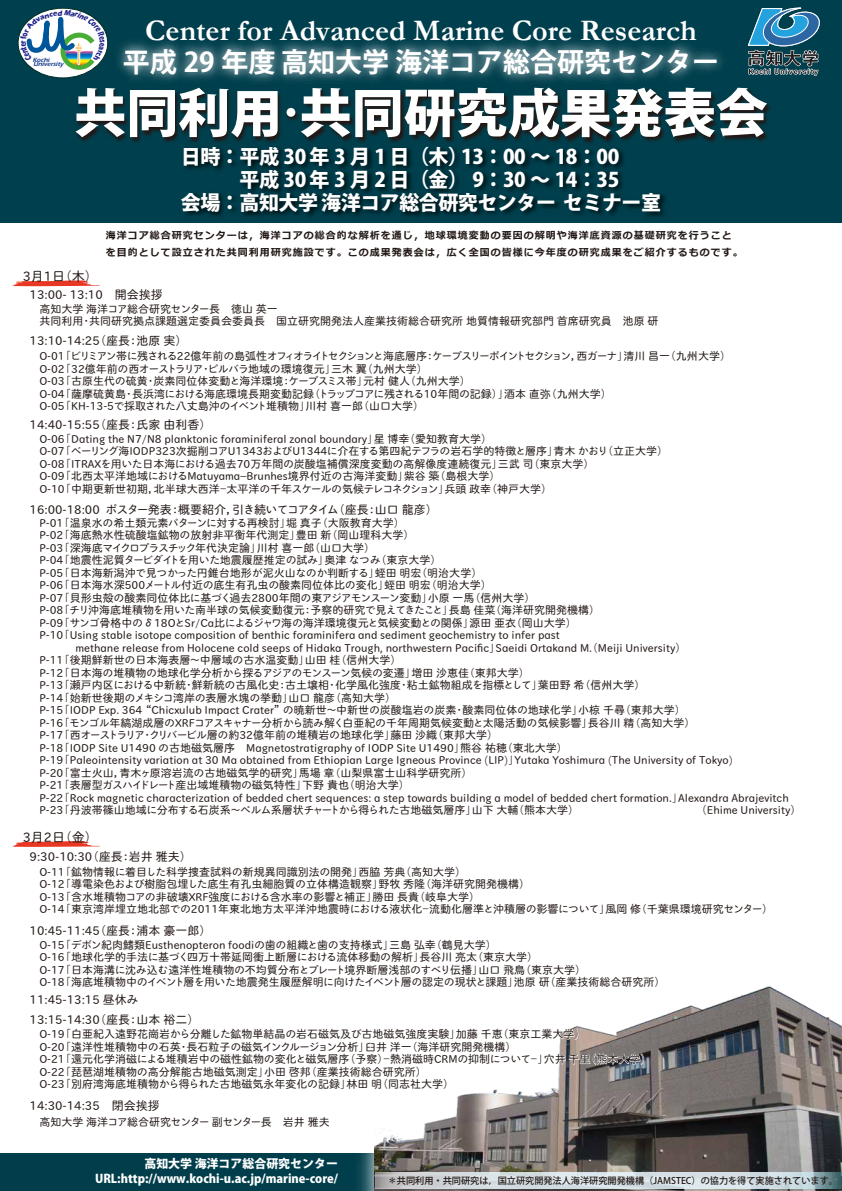
<style>
.page{position:relative;width:842px;height:1191px;background:#fff}
.page>*{position:absolute;margin:0;border:0;box-sizing:border-box;transform-origin:0 0}
.t1{font:800 52px "Koz Go Pro";color:#fff}
.t2{font:700 30px "Garamond";color:#fff}
.t3{font:700 27px "Koz Go Pro";color:#fff}
.t4{font:800 20px/23px "Koz Go Pro";letter-spacing:-.025em;color:#fff}
.t5{font:13px "TB Chibi R Go Plus K Pro";color:#221815}
.t6{font:12px "TB Chibi R Go Plus K Pro";color:#221815}
.t7{font:12px "TB Chibi R Go Plus K Pro";letter-spacing:-.05em;color:#221815}
.t8{font:800 11.9px/14.4px "Koz Go Pro";color:#fff;text-align:right}
.t9{font:11px/12.5px "TB Chibi R Go Plus K Pro";color:#221815}
.t10{font:11px/12.5px "TB Chibi R Go Plus K Pro";letter-spacing:-.025em;color:#221815}
.t11{font:11px "TB Chibi R Go Plus K Pro";letter-spacing:-.045em;color:#221815}
.t12{font:700 10px/17px "Meiryo";letter-spacing:.1em;color:#221815}
.t13{font:500 9.2px "Koz Go Pro";color:#221815}
.t14{font:italic 600 6.3px/4.7px "Eras ITC";color:#0c3388}
</style>
<div class="page">
<svg style="left:12px;top:841px;width:88px;height:6px"></svg>
<svg style="left:12px;top:280px;width:88px;height:6px"></svg>
<div style="left:0;top:0;width:842px;height:222px;background:#003f4d"></div>
<div style="left:0;top:1153px;width:407px;height:38px;background:#003e4b"></div>
<img style="left:359px;top:986px;width:412px;height:205px">
<img style="left:374px;top:987px;width:468px;height:204px">
<svg style="left:375px;top:1172px;width:467px;height:16px;background:#cbd5db"></svg>
<img style="left:118px;top:42px;width:605px;height:39px">
<img style="left:77px;top:90px;width:693px;height:53px">
<img style="left:185px;top:147px;width:439px;height:19px">
<img style="left:185px;top:166px;width:438px;height:23px">
<img style="left:176px;top:189px;width:495px;height:34px">
<svg style="left:18px;top:8px;width:90px;height:70px"></svg>
<div style="left:18px;top:8px;width:90px;height:70px;border:1px solid #002d24;border-radius:50%"></div>
<svg style="left:747px;top:7px;width:73px;height:69px"></svg>
<svg style="left:544px;top:1053px;width:100px;height:12px"></svg>
<svg style="left:505px;top:1028px;width:74px;height:12px"></svg>
<svg style="left:20px;top:10px;width:85px;height:62px;background:#abc5c4"></svg>
<p class="t14" style="left:33px;top:57px;width:32px">Kochi<br>University</p>
<h2 class="t2" style="left:145px;top:10px;width:553px">Center for Advanced Marine Core Research</h2>
<h3 class="t3" style="left:123px;top:45px;width:598px">平成 29 年度 高知大学 海洋コア総合研究センター</h3>
<h1 class="t1" style="left:74px;top:79px;width:695px">共同利用·共同研究成果発表会</h1>
<h3 class="t4" style="left:181px;top:147px;width:482px">日時：平成 30 年3月 1 日（木）13：00～ 18：00<br>　　　平成 30 年3 月 2 日（金） 9：30～ 14：35<br>会場：高知大学 海洋コア総合研究センター セミナー室</h3>
<p class="t12" style="left:106px;top:228px;width:638px">海洋コア総合研究センターは，海洋コアの総合的な解析を通じ，地球環境変動の要因の解明や海洋底資源の基礎研究を行うことを目的として設立された共同利用研究施設です。この成果発表会は，広く全国の皆様に今年度の研究成果をご紹介するものです。</p>
<p class="t5" style="left:23px;top:265px;width:77px">3月1日（木）</p>
<p class="t9" style="left:39px;top:302px;width:621px;line-height:12px">高知大学 海洋コア総合研究センター長　徳山 英一<br>共同利用・共同研究拠点課題選定委員会委員長　国立研究開発法人産業技術総合研究所 地質情報研究部門 首席研究員　池原 研</p>
<p class="t6" style="left:30px;top:285px;width:135px">13:00- 13:10　開会挨拶</p>
<p class="t6" style="left:30px;top:330px;width:159px">13:10-14:25（座長：池原 実）</p>
<p class="t10" style="left:39px;top:349px;width:693px">O-01「ビリミアン帯に残される22億年前の島弧性オフィオライトセクションと海底層序：ケープスリーポイントセクション，西ガーナ」清川 昌一（九州大学）O-02「32億年前の西オーストラリア・ピルバラ地域の環境復元」三木 翼（九州大学）<br>O-03「古原生代の硫黄・炭素同位体変動と海洋環境：ケープスミス帯」元村 健人（九州大学）<br>O-04「薩摩硫黄島・長浜湾における海底環境長期変動記録（トラップコアに残される10年間の記録）」酒本 直弥（九州大学）<br>O-05「KH-13-5で採取された八丈島沖のイベント堆積物」川村 喜一郎（山口大学）</p>
<p class="t6" style="left:30px;top:415px;width:183px">14:40-15:55（座長：氏家 由利香）</p>
<p class="t9" style="left:39px;top:431px;width:630px">O-06「Dating the N7/N8 planktonic foraminiferal zonal boundary」星 博幸（愛知教育大学）<br>O-07「ベーリング海IODP323次掘削コアU1343およびU1344に介在する第四紀テフラの岩石学的特徴と層序」青木 かおり（立正大学）O-08「ITRAXを用いた日本海における過去70万年間の炭酸塩補償深度変動の高解像度連続復元」三武 司（東京大学）<br>O-09「北西太平洋地域におけるMatuyama‒Brunhes境界付近の古海洋変動」紫谷 築（島根大学）<br>O-10「中期更新世初期，北半球大西洋－太平洋の千年スケールの気候テレコネクション」兵頭 政幸（神戸大学）</p>
<p class="t7" style="left:30px;top:499px;width:410px">16:00-18:00 ポスター発表：概要紹介，引き続いてコアタイム（座長：山口 龍彦）</p>
<p class="t9" style="left:39px;top:515px;width:562px">P-01「温泉水の希土類元素パターンに対する再検討」堀 真子（大阪教育大学）<br>P-02「海底熱水性硫酸塩鉱物の放射非平衡年代測定」豊田 新（岡山理科大学）<br>P-03「深海底マイクロプラスチック年代決定論」川村 喜一郎（山口大学）<br>P-04「地震性泥質タービダイトを用いた地震履歴推定の試み」奥津 なつみ（東京大学）<br>P-05「日本海新潟沖で見つかった円錐台地形が泥火山なのか判断する」蛭田 明宏（明治大学）<br>P-06「日本海水深500メートル付近の底生有孔虫の酸素同位体比の変化」蛭田 明宏（明治大学）<br>P-07「貝形虫殻の酸素同位体比に基づく過去2800年間の東アジアモンスーン変動」小原 一馬（信州大学）<br>P-08「チリ沖海底堆積物を用いた南半球の気候変動復元：予察的研究で見えてきたこと」長島 佳菜（海洋研究開発機構）P-09「サンゴ骨格中のδ18OとSr/Ca比によるジャワ海の海洋環境復元と気候変動との関係」源田 亜衣（岡山大学）P-10「Using stable isotope composition of benthic foraminifera and sediment geochemistry to infer past</p>
<p class="t9" style="left:39px;top:640px;width:751px;text-indent:36px">methane release from Holocene cold seeps of Hidaka Trough, northwestern Pacific」Saeidi Ortakand M.（Meiji University）<br>P-11「後期鮮新世の日本海表層～中層域の古水温変動」山田 桂（信州大学）<br>P-12「日本海の堆積物の地球化学分析から探るアジアのモンスーン気候の変遷」増田 沙恵佳（東邦大学）<br>P-13「瀬戸内区における中新統・鮮新統の古風化史：古土壌相・化学風化強度・粘土鉱物組成を指標として」葉田野 希（信州大学）<br>P-14「始新世後期のメキシコ湾岸の表層水塊の挙動」山口 龍彦（高知大学）<br>P-15「IODP Exp. 364 “Chicxulub Impact Crater”の暁新世～中新世の炭酸塩岩の炭素・酸素同位体の地球化学」小椋 千尋（東邦大学）<br>P-16「モンゴル年縞湖成層のXRFコアスキャナー分析から読み解く白亜紀の千年周期気候変動と太陽活動の気候影響」長谷川 精（高知大学）<br>P-17「西オーストラリア・クリバービル層の約32億年前の堆積岩の地球化学」藤田 沙織（東邦大学）<br>P-18「IODP Site U1490 の古地磁気層序　Magnetostratigraphy of IODP Site U1490」熊谷 祐穂（東北大学）<br>P-19「Paleointensity variation at 30 Ma obtained from Ethiopian Large Igneous Province (LIP)」Yutaka Yoshimura (The University of Tokyo)<br>P-20「富士火山，青木ヶ原溶岩流の古地磁気学的研究」馬場 章（山梨県富士山科学研究所）<br>P-21「表層型ガスハイドレート産出域堆積物の磁気特性」下野 貴也（明治大学）<br>P-22「Rock magnetic characterization of bedded chert sequences: a step towards building a model of bedded chert formation.」Alexandra Abrajevitch P-23「丹波帯篠山地域に分布する石炭系～ペルム系層状チャートから得られた古地磁気層序」山下 大輔（熊本大学）</p>
<p class="t9" style="left:696px;top:803px;width:107px">（Ehime University）</p>
<p class="t5" style="left:23px;top:826px;width:77px">3月2日（金）</p>
<p class="t6" style="left:30px;top:846px;width:164px">9:30-10:30（座長：岩井 雅夫）</p>
<p class="t9" style="left:39px;top:864px;width:735px">O-11「鉱物情報に着目した科学捜査試料の新規異同識別法の開発」西脇 芳典（高知大学）<br>O-12「導電染色および樹脂包埋した底生有孔虫細胞質の立体構造観察」野牧 秀隆（海洋研究開発機構）<br>O-13「含水堆積物コアの非破壊XRF強度における含水率の影響と補正」勝田 長貴（岐阜大学）<br>O-14「東京湾岸埋立地北部での2011年東北地方太平洋沖地震時における液状化－流動化層準と沖積層の影響について」風岡 修（千葉県環境研究センター）</p>
<p class="t6" style="left:30px;top:920px;width:183px">10:45-11:45（座長：浦本 豪一郎）</p>
<p class="t9" style="left:39px;top:937px;width:628px">O-15「デボン紀肉鰭類Eusthenopteron foodiの歯の組織と歯の支持様式」三島 弘幸（鶴見大学）<br>O-16「地球化学的手法に基づく四万十帯延岡衝上断層における流体移動の解析」長谷川 亮太（東京大学）<br>O-17「日本海溝に沈み込む遠洋性堆積物の不均質分布とプレート境界断層浅部のすべり伝播」山口 飛鳥（東京大学）<br>O-18「海底堆積物中のイベント層を用いた地震発生履歴解明に向けたイベント層の認定の現状と課題」池原 研（産業技術総合研究所）</p>
<p class="t6" style="left:30px;top:989px;width:110px">11:45-13:15 昼休み</p>
<p class="t6" style="left:30px;top:1009px;width:171px">13:15-14:30（座長：山本 裕二）</p>
<p class="t9" style="left:39px;top:1027px;width:614px">O-19「白亜紀入遠野花崗岩から分離した鉱物単結晶の岩石磁気及び古地磁気強度実験」加藤 千恵（東京工業大学）<br>O-20「遠洋性堆積物中の石英・長石粒子の磁気インクルージョン分析」臼井 洋一（海洋研究開発機構）<br>O-21「還元化学消磁による堆積岩中の磁性鉱物の変化と磁気層序（予察）－熱消磁時CRMの抑制について－」穴井 千里（熊本大学）O-22「琵琶湖堆積物の高分解能古地磁気測定」小田 啓邦（産業技術総合研究所）<br>O-23「別府湾海底堆積物から得られた古地磁気永年変化の記録」林田 明（同志社大学）</p>
<p class="t6" style="left:30px;top:1095px;width:132px">14:30-14:35　閉会挨拶</p>
<p class="t11" style="left:39px;top:1112px;width:292px">高知大学 海洋コア総合研究センター 副センター長　岩井 雅夫</p>
<p class="t8" style="left:95px;top:1157px;width:244px">高知大学 海洋コア総合研究センター<br>URL:http://www.kochi-u.ac.jp/marine-core/</p>
<p class="t13" style="left:388px;top:1175px;width:452px">＊共同利用・共同研究は，国立研究開発法人海洋研究開発機構（JAMSTEC）の協力を得て実施されています。</p>
</div>
